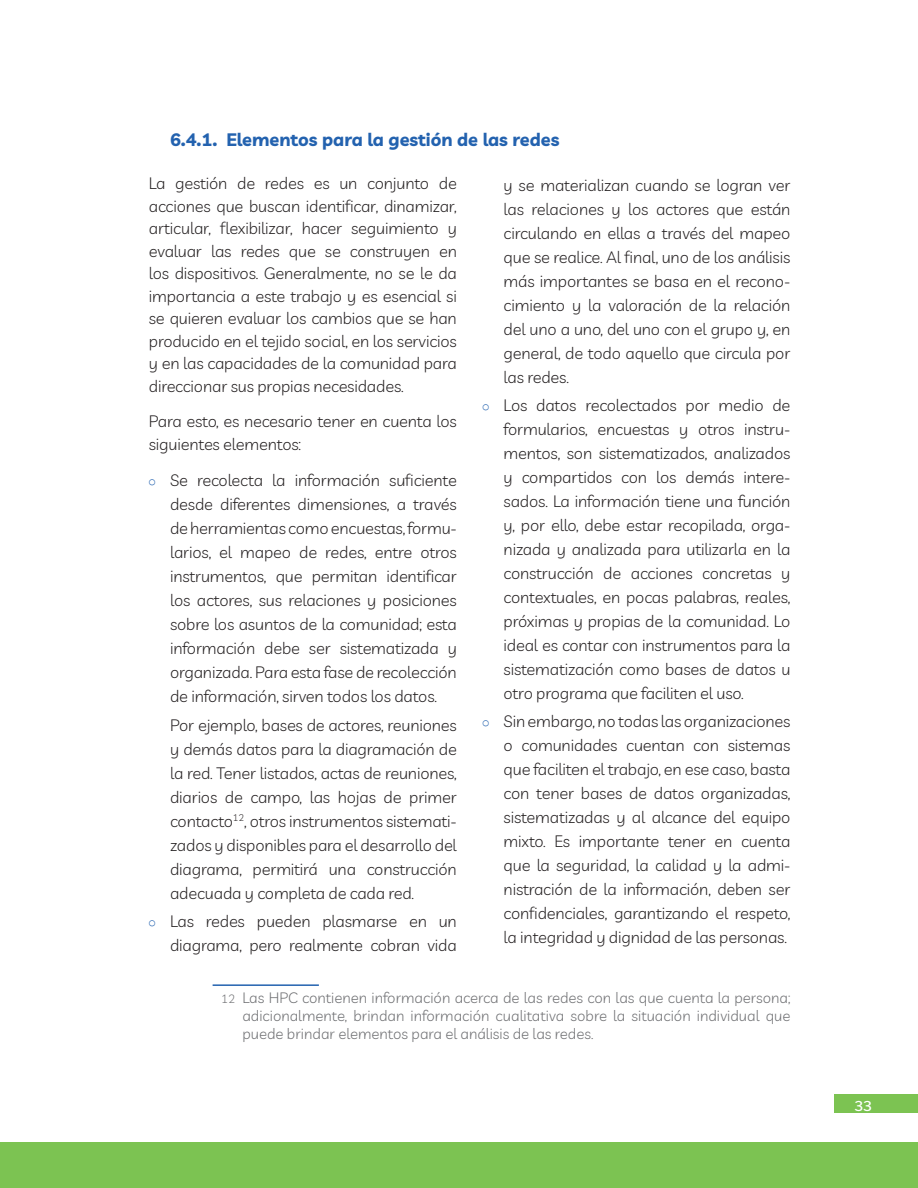
<style>
.page{position:relative;width:918px;height:1188px;background:#fff}
.page>*{position:absolute;margin:0;border:0;box-sizing:border-box;transform-origin:0 0}
.T_1_1_1{font:700 18px "Livvic";color:#2362af}
.PARRAFO{font:300 16.5px/24px "Livvic";letter-spacing:-.01em;color:#231f20;text-align:justify}
.VIÑETAS{font:300 16.5px/24px "Livvic";letter-spacing:-.01em;color:#231f20;text-align:justify}
.PIE_DE_PAGINA{font:300 15px/18px "Livvic";color:#6c6d70;text-align:justify}
.t1{font:500 13.5px "Libre Franklin";color:#fff}
.s1{font-family:"Corbel";font-size:13.5px;color:#2362af}
.s2{font-size:12px}
</style>
<div class="page">
<div style="left:0;top:1143px;width:918px;height:45px;background:#7cc352"></div>
<div style="left:834px;top:1094px;width:84px;height:19px;background:#7cc352"></div>
<hr style="left:213px;top:984px;width:106px;height:2px;background:#2362af">
<p class="T_1_1_1" style="left:170px;top:125px;width:391px">6.4.1. Elementos para la gestión de las redes</p>
<p class="PARRAFO" style="left:149px;top:171px;width:310px;line-height:22.5px">La gestión de redes es un conjunto de acciones que buscan identificar, dinamizar, articular, flexibilizar, hacer seguimiento y evaluar las redes que se construyen en los dispositivos. Generalmente, no se le da importancia a este trabajo y es esencial si se quieren evaluar los cambios que se han producido en el tejido social, en los servicios y en las capacidades de la comunidad para direccionar sus propias necesidades.</p>
<p class="PARRAFO" style="left:149px;top:409px;width:310px;line-height:22.5px">Para esto, es necesario tener en cuenta los siguientes elementos:</p>
<p class="PARRAFO" style="left:170px;top:468px;width:288px;text-indent:-21px"><span class="s1">○</span> Se recolecta la información suficiente desde diferentes dimensiones, a través de herramientas como encuestas, formu&shy;larios, el mapeo de redes, entre otros instrumentos, que permitan identificar los actores, sus relaciones y posiciones sobre los asuntos de la comunidad; esta información debe ser sistematizada y organizada. Para esta fase de recolección de información, sirven todos los datos.</p>
<p class="VIÑETAS" style="left:170px;top:712px;width:288px">Por ejemplo, bases de actores, reuniones y demás datos para la diagramación de la red. Tener listados, actas de reuniones, diarios de campo, las hojas de primer contacto<sup>12</sup>, otros instrumentos sistemati&shy;zados y disponibles para el desarrollo del diagrama, permitirá una construcción adecuada y completa de cada red.</p>
<p class="PARRAFO" style="left:149px;top:908px;width:310px;text-align:right"><span class="s1">○</span> Las redes pueden plasmarse en un diagrama, pero realmente cobran vida</p>
<p class="PARRAFO" style="left:504px;top:172px;width:288px">y se materializan cuando se logran ver las relaciones y los actores que están circulando en ellas a través del mapeo que se realice. Al final, uno de los análisis más importantes se basa en el recono&shy;cimiento y la valoración de la relación del uno a uno, del uno con el grupo y, en general, de todo aquello que circula por las redes.</p>
<p class="PARRAFO" style="left:504px;top:392px;width:288px;text-indent:-21px"><span class="s1">○</span> Los datos recolectados por medio de formularios, encuestas y otros instru&shy;mentos, son sistematizados, analizados y compartidos con los demás intere&shy;sados. La información tiene una función y, por ello, debe estar recopilada, orga&shy;nizada y analizada para utilizarla en la construcción de acciones concretas y contextuales, en pocas palabras, reales, próximas y propias de la comunidad. Lo ideal es contar con instrumentos para la sistematización como bases de datos u otro programa que faciliten el uso.</p>
<p class="PARRAFO" style="left:504px;top:709px;width:288px;text-indent:-21px"><span class="s1">○</span> Sin embargo, no todas las organizaciones o comunidades cuentan con sistemas que faciliten el trabajo, en ese caso, basta con tener bases de datos organizadas, sistematizadas y al alcance del equipo mixto. Es importante tener en cuenta que la seguridad, la calidad y la admi&shy;nistración de la información, deben ser confidenciales, garantizando el respeto, la integridad y dignidad de las personas.</p>
<p class="PIE_DE_PAGINA" style="left:242px;top:988px;width:550px;text-indent:-21px"><span class="s2">12</span> Las HPC contienen información acerca de las redes con las que cuenta la persona; adicionalmente, brindan información cualitativa sobre la situación individual que puede brindar elementos para el análisis de las redes.</p>
<p class="t1" style="left:854px;top:1095px;width:19px">33</p>
</div>
